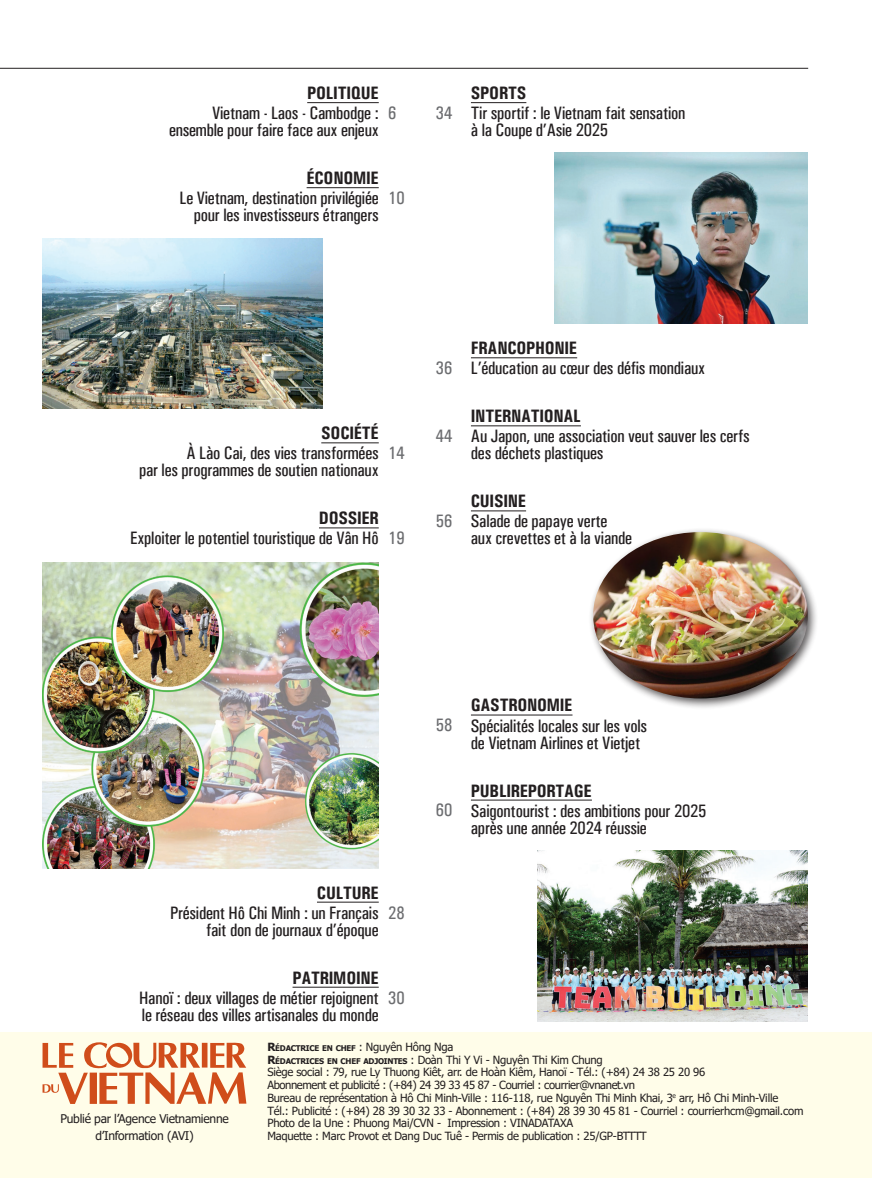
<style>
.page{position:relative;width:872px;height:1178px;background:#fff}
.page>*{position:absolute;margin:0;border:0;box-sizing:border-box;transform-origin:0 0}
.t1{font:18px/17px "Univers Condensed";letter-spacing:-.015em;color:#231f20}
.t2{font:700 condensed 18px "Univers";letter-spacing:-.015em;color:#231f20}
.t3{font:18px "Univers Condensed";letter-spacing:-.015em;color:#6c6d70}
.t4{font:15px "Tahoma";letter-spacing:-.015em;color:#231f20}
.t5{font:12px/17px "Tahoma";letter-spacing:-.02em;color:#231f20;text-align:center}
.t6{font:11.25px/12.8px "Tahoma";letter-spacing:-.02em;color:#231f20}
.t7{font:700 7.8px "Tahoma";letter-spacing:-.03em;color:#231f20}
.s1{font-size:11.25px}
.s2{font-weight:400;font-size:11.25px}
.s3{font-weight:700}
.s4{font-weight:700;font-size:7.8px}
.s5{font-style:inherit}
</style>
<div class="page">
<hr style="left:0;top:68px;width:808px;height:1px;background:#231f20">
<hr style="left:307px;top:102px;width:72px;height:1px;background:#231f20">
<hr style="left:306px;top:187px;width:73px;height:1px;background:#231f20">
<hr style="left:321px;top:442px;width:58px;height:1px;background:#231f20">
<hr style="left:319px;top:527px;width:60px;height:1px;background:#231f20">
<hr style="left:317px;top:902px;width:62px;height:1px;background:#231f20">
<hr style="left:292px;top:987px;width:87px;height:1px;background:#231f20">
<hr style="left:471px;top:102px;width:55px;height:1px;background:#231f20">
<hr style="left:471px;top:357px;width:106px;height:1px;background:#231f20">
<hr style="left:471px;top:425px;width:110px;height:1px;background:#231f20">
<hr style="left:471px;top:510px;width:55px;height:1px;background:#231f20">
<hr style="left:471px;top:714px;width:101px;height:1px;background:#231f20">
<hr style="left:471px;top:799px;width:121px;height:1px;background:#231f20">
<div style="left:0;top:1032px;width:872px;height:146px;background:#fffde9"></div>
<svg style="left:43px;top:1042px;width:203px;height:62px"></svg>
<div style="left:588px;top:527px;width:231px;height:182px;background:#231f20;opacity:.75"></div>
<img style="left:593px;top:532px;width:214px;height:166px">
<img style="left:554px;top:153px;width:253px;height:170px">
<img style="left:538px;top:851px;width:269px;height:171px">
<img style="left:42px;top:562px;width:337px;height:306px">
<img style="left:43px;top:238px;width:279px;height:171px">
<p class="t2" style="left:307px;top:82px;width:73px">POLITIQUE</p>
<p class="t1" style="left:169px;top:104px;width:211px;text-align:right">Vietnam - Laos - Cambodge : ensemble pour faire face aux enjeux</p>
<p class="t2" style="left:306px;top:167px;width:74px">ÉCONOMIE</p>
<p class="t1" style="left:180px;top:190px;width:201px;text-align:right">Le Vietnam, destination privilégiée pour les investisseurs étrangers</p>
<p class="t3" style="left:388px;top:102px;width:10px">6</p>
<p class="t3" style="left:388px;top:187px;width:18px">10</p>
<p class="t3" style="left:436px;top:102px;width:18px">34</p>
<p class="t2" style="left:471px;top:82px;width:55px">SPORTS</p>
<p class="t1" style="left:471px;top:104px;width:216px">Tir sportif : le Vietnam fait sensation à la Coupe d’Asie 2025</p>
<p class="t2" style="left:321px;top:422px;width:57px">SOCIÉTÉ</p>
<p class="t1" style="left:139px;top:445px;width:241px;text-align:right">à Lào Cai, des vies transformées<br>par les programmes de soutien nationaux</p>
<p class="t2" style="left:319px;top:507px;width:61px">DOSSIER</p>
<p class="t1" style="left:130px;top:530px;width:250px">Exploiter le potentiel touristique de Vân Hô</p>
<p class="t3" style="left:388px;top:442px;width:18px">14</p>
<p class="t3" style="left:388px;top:527px;width:18px">19</p>
<p class="t3" style="left:436px;top:357px;width:18px">36</p>
<p class="t3" style="left:436px;top:425px;width:18px">44</p>
<p class="t3" style="left:436px;top:510px;width:18px">56</p>
<p class="t2" style="left:471px;top:337px;width:108px">FRANCOPHONIE</p>
<p class="t1" style="left:471px;top:360px;width:236px">L’éducation au cœur des défis mondiaux</p>
<p class="t2" style="left:471px;top:405px;width:111px">INTERNATIONAL</p>
<p class="t1" style="left:471px;top:428px;width:280px">Au Japon, une association veut sauver les cerfs des déchets plastiques</p>
<p class="t2" style="left:471px;top:490px;width:57px">CUISINE</p>
<p class="t1" style="left:471px;top:513px;width:163px">Salade de papaye verte aux crevettes et à la viande</p>
<p class="t2" style="left:317px;top:881px;width:63px">CULTURE</p>
<p class="t1" style="left:170px;top:904px;width:210px;text-align:right">Président Hô Chi Minh : un Français fait don de journaux d’époque</p>
<p class="t2" style="left:292px;top:966px;width:28px">PATRIMOINE</p>
<p class="t1" style="left:139px;top:989px;width:241px">Hanoï : deux villages de métier rejoignent le réseau des villes artisanales du monde</p>
<p class="t3" style="left:388px;top:902px;width:18px">28</p>
<p class="t3" style="left:388px;top:987px;width:18px">30</p>
<p class="t3" style="left:436px;top:715px;width:18px">58</p>
<p class="t3" style="left:436px;top:800px;width:18px">60</p>
<p class="t2" style="left:471px;top:694px;width:103px">GASTRONOMIE</p>
<p class="t1" style="left:471px;top:717px;width:178px">Spécialités locales sur les vols de Vietnam Airlines et Vietjet</p>
<p class="t2" style="left:471px;top:779px;width:122px">PUBLIREPORTAGE</p>
<p class="t1" style="left:471px;top:802px;width:237px">Saigontourist : des ambitions pour 2025 après une année 2024 réussie</p>
<p class="t5" style="left:60px;top:1110px;width:170px">Publié par l’Agence Vietnamienne d’Information (AVI)</p>
<p class="t7" style="left:267px;top:1042px;width:187px"><span class="s1">R</span>ÉDACTRICE EN CHEF <span class="s2">:</span> <span class="s2">Nguyên Hông Nga</span></p>
<p class="t6" style="left:267px;top:1054px;width:537px"><span class="s3">R</span><span class="s4">ÉDACTRICES EN CHEF ADJOINTES</span> <span class="s5">:</span> Doàn Thi Y Vi - Nguyên Thi Kim Chung<br>Siège social : 79, rue Ly Thuong Kiêt, arr. de Hoàn Kiêm, Hanoï - Tél.: (+84) 24 38 25 20 96<br>Abonnement et publicité : (+84) 24 39 33 45 87 - Courriel : courrier@vnanet.vn<br>Bureau de représentation à Hô Chi Minh-Ville : 116-118, rue Nguyên Thi Minh Khai, 3<sup>e</sup> arr, Hô Chi Minh-Ville<br>Tél.: Publicité : (+84) 28 39 30 32 33 - Abonnement : (+84) 28 39 30 45 81 - Courriel : courrierhcm@gmail.com Photo de la Une : Phuong Mai/CVN - Impression : VINADATAXA<br>Maquette : Marc Provot et Dang Duc Tuê - Permis de publication : 25/GP-BTTTT</p>
<p class="t4" style="left:436px;top:1131px;width:188px">du 28 février au 6 mars 2025</p>
<p class="t4" style="left:466px;top:1131px;width:163px">du 28 mai au 3 juin 2021</p>
</div>
